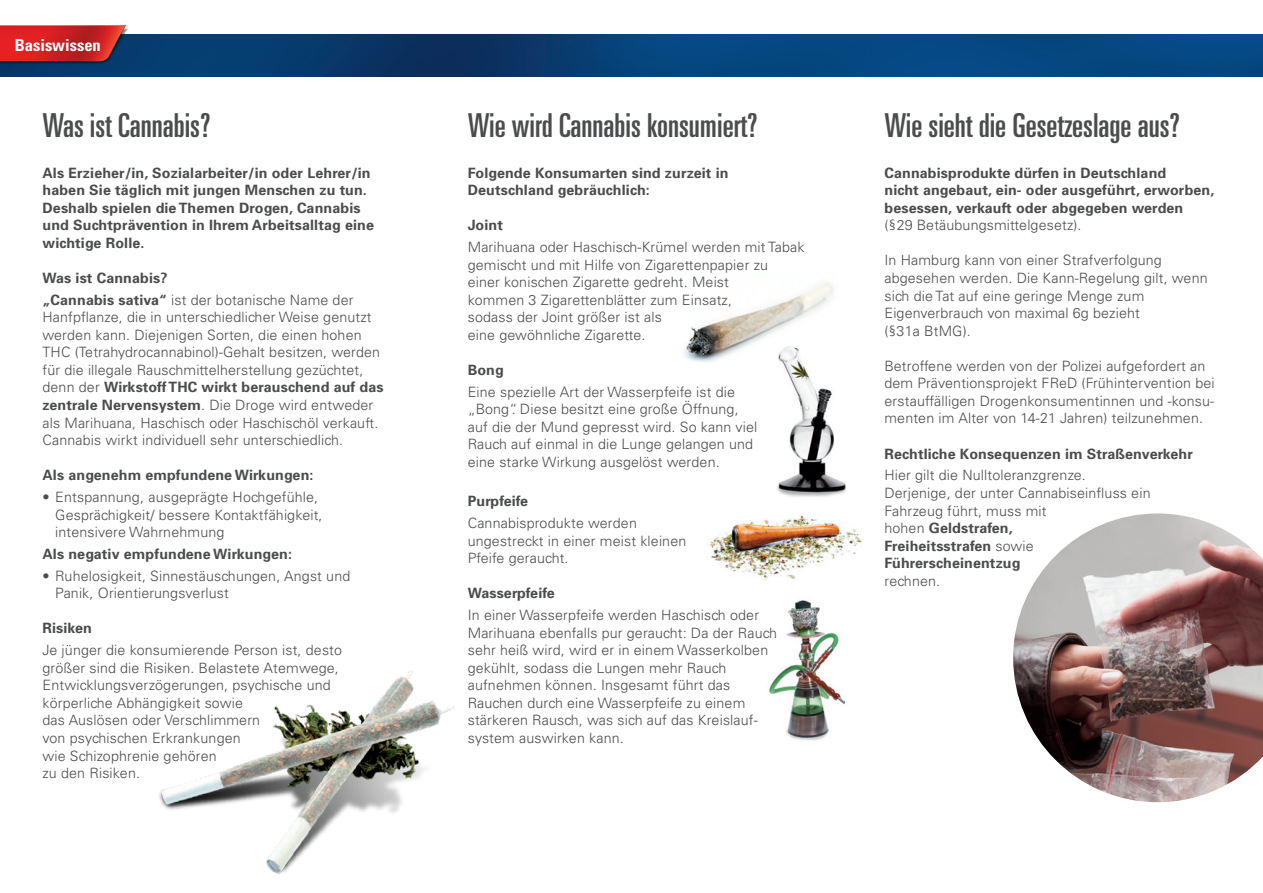
<style>
.page{position:relative;width:1263px;height:893px;background:#fff}
.page>*{position:absolute;margin:0;border:0;box-sizing:border-box;transform-origin:0 0}
.t1{font:ultra-condensed 33px "Univers";color:#4b4c4d}
.t2{font:700 condensed 16.5px "Univers";color:#fff}
.t3{font:300 14.25px/17.5px "Univers";letter-spacing:.01em;color:#4b4c4d}
.t4{font:700 14.25px/17.5px "Univers";letter-spacing:.01em;color:#4b4c4d}
.s1{font-weight:300}
.s2{font-weight:700}
</style>
<div class="page">
<img style="left:777px;top:363px;width:69px;height:134px">
<img style="left:710px;top:515px;width:153px;height:66px">
<img style="left:769px;top:600px;width:77px;height:141px">
<img style="left:684px;top:283px;width:150px;height:80px">
<img style="left:0;top:34px;width:1263px;height:43px">
<img style="left:0;top:25px;width:136px;height:43px">
<img style="left:1013px;top:513px;width:250px;height:289px">
<img style="left:159px;top:671px;width:295px;height:203px">
<p class="t2" style="left:15px;top:35px;width:88px">Basiswissen</p>
<h1 class="t1" style="left:43px;top:107px;width:169px">Was ist Cannabis?</h1>
<h1 class="t1" style="left:468px;top:107px;width:291px">Wie wird Cannabis konsumiert?</h1>
<h1 class="t1" style="left:884px;top:107px;width:297px">Wie sieht die Gesetzeslage aus?</h1>
<p class="t4" style="left:468px;top:163px;width:262px">Folgende Konsumarten sind zurzeit in<br>Deutschland gebräuchlich:</p>
<p class="t4" style="left:468px;top:216px;width:37px">Joint</p>
<p class="t3" style="left:468px;top:238px;width:338px">Marihuana oder Haschisch-Krümel werden mit Tabak gemischt und mit Hilfe von Zigarettenpapier zu<br>einer konischen Zigarette gedreht. Meist<br>kommen 3 Zigarettenblätter zum Einsatz,<br>sodass der Joint größer ist als<br>eine gewöhnliche Zigarette.</p>
<p class="t4" style="left:468px;top:361px;width:38px">Bong</p>
<p class="t3" style="left:468px;top:382px;width:291px">Eine spezielle Art der Wasserpfeife ist die „Bong“. Diese besitzt eine große Öffnung, auf die der Mund gepresst wird. So kann viel Rauch auf einmal in die Lunge gelangen und eine starke Wirkung ausgelöst werden.</p>
<p class="t4" style="left:468px;top:492px;width:62px">Purpfeife</p>
<p class="t3" style="left:468px;top:514px;width:220px">Cannabisprodukte werden ungestreckt in einer meist kleinen<br>Pfeife geraucht.</p>
<p class="t4" style="left:468px;top:584px;width:88px">Wasserpfeife</p>
<p class="t3" style="left:468px;top:606px;width:311px">In einer Wasserpfeife werden Haschisch oder Marihuana ebenfalls pur geraucht: Da der Rauch sehr heiß wird, wird er in einem Wasserkolben gekühlt, sodass die Lungen mehr Rauch aufnehmen können. Insgesamt führt das Rauchen durch eine Wasserpfeife zu einem stärkeren Rausch, was sich auf das Kreislauf&shy;system auswirken kann.</p>
<p class="t4" style="left:43px;top:163px;width:333px">Als Erzieher/in, Sozialarbeiter/in oder Lehrer/in haben Sie täglich mit jungen Menschen zu tun.<br>Deshalb spielen die Themen Drogen, Cannabis und Suchtprävention in Ihrem Arbeitsalltag eine wichtige Rolle.</p>
<p class="t4" style="left:43px;top:266px;width:312px;line-height:21.8px">Was ist Cannabis?<br>„Cannabis sativa“ <span class="s1">ist der botanische Name der</span></p>
<p class="t3" style="left:43px;top:308px;width:343px">Hanfpflanze, die in unterschiedlicher Weise genutzt werden kann. Diejenigen Sorten, die einen hohen THC (Tetrahydrocannabinol)-Gehalt besitzen, werden für die illegale Rauschmittelherstellung gezüchtet, denn der <span class="s2">Wirkstoff THC wirkt berauschend auf das zentrale Nervensystem</span>. Die Droge wird entweder als Marihuana, Haschisch oder Haschischöl verkauft.<br>Cannabis wirkt individuell sehr unterschiedlich.</p>
<p class="t4" style="left:43px;top:466px;width:272px">Als angenehm empfundene Wirkungen:</p>
<p class="t3" style="left:55px;top:488px;width:269px;text-indent:-13px">• Entspannung, ausgeprägte Hochgefühle,<br>Gesprächigkeit/ bessere Kontaktfähigkeit, intensivere Wahrnehmung</p>
<p class="t4" style="left:43px;top:545px;width:251px">Als negativ empfundene Wirkungen:</p>
<p class="t3" style="left:55px;top:566px;width:297px;text-indent:-13px">• Ruhelosigkeit, Sinnestäuschungen, Angst und<br>Panik, Orientierungsverlust</p>
<p class="t4" style="left:43px;top:619px;width:51px">Risiken</p>
<p class="t3" style="left:42px;top:641px;width:301px">Je jünger die konsumierende Person ist, desto größer sind die Risiken. Belastete Atemwege, Entwicklungsverzögerungen, psychische und körperliche Abhängigkeit sowie<br>das Auslösen oder Verschlimmern<br>von psychischen Erkrankungen<br>wie Schizophrenie gehören<br>zu den Risiken.</p>
<p class="t4" style="left:884px;top:163px;width:331px">Cannabisprodukte dürfen in Deutschland<br>nicht angebaut, ein- oder ausgeführt, erworben, besessen, verkauft oder abgegeben werden</p>
<p class="t3" style="left:884px;top:216px;width:199px">(§29 Betäubungsmittelgesetz).</p>
<p class="t3" style="left:884px;top:251px;width:325px">In Hamburg kann von einer Strafverfolgung abgesehen werden. Die Kann-Regelung gilt, wenn sich die Tat auf eine geringe Menge zum Eigenverbrauch von maximal 6g bezieht<br>(§31a BtMG).</p>
<p class="t3" style="left:884px;top:357px;width:332px">Betroffene werden von der Polizei aufgefordert an dem Präventionsprojekt FReD (Frühintervention bei erstauffälligen Drogenkonsumentinnen und -konsu&shy;menten im Alter von 14-21 Jahren) teilzunehmen.</p>
<p class="t4" style="left:884px;top:444px;width:310px">Rechtliche Konsequenzen im Straßenverkehr</p>
<p class="t3" style="left:884px;top:466px;width:268px">Hier gilt die Nulltoleranzgrenze.<br>Derjenige, der unter Cannabiseinfluss ein<br>Fahrzeug führt, muss mit<br>hohen <span class="s2">Geldstrafen,<br>Freiheitsstrafen</span> sowie<br><span class="s2">Führerscheinentzug</span></p>
<p class="t3" style="left:884px;top:571px;width:57px">rechnen.</p>
</div>
